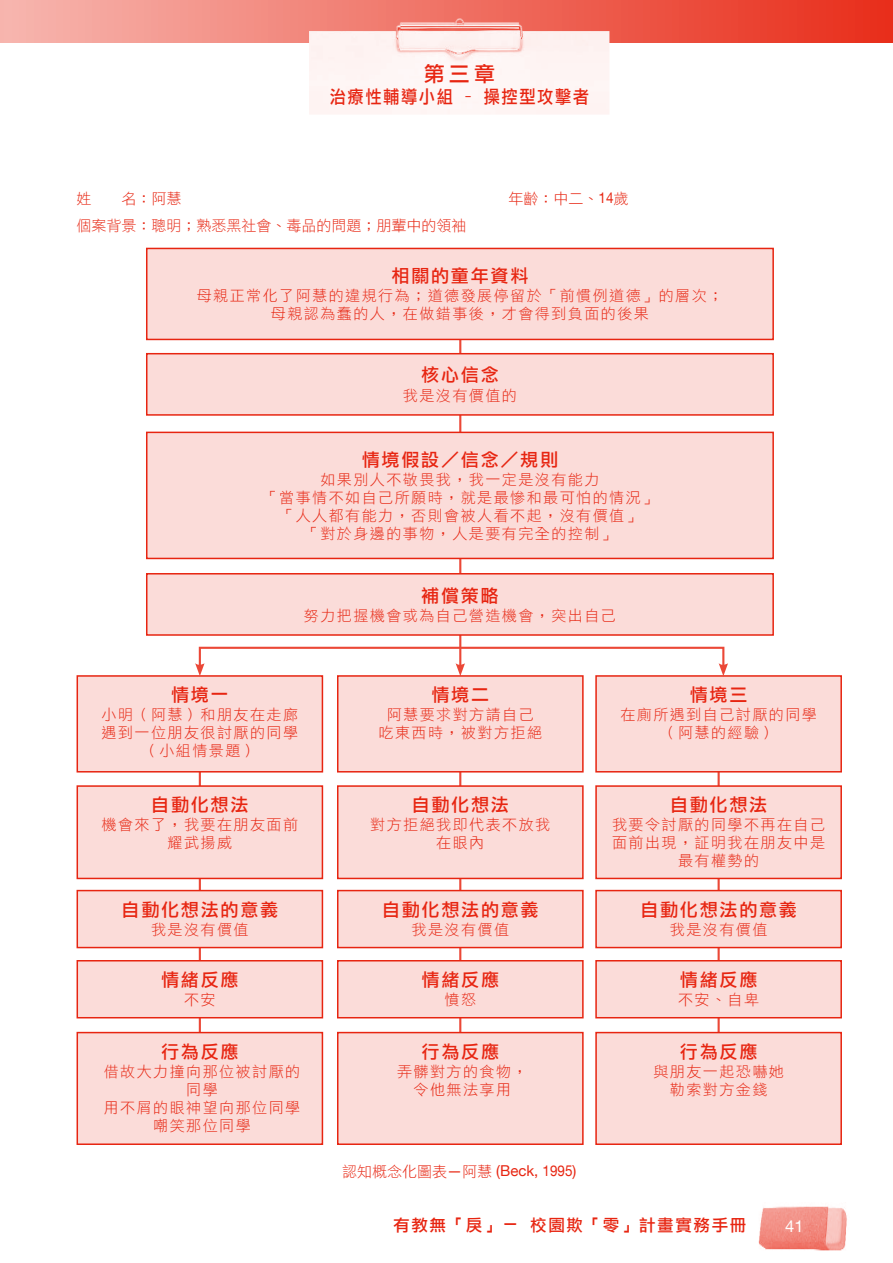
<style>
.page{position:relative;width:893px;height:1263px;background:#fff}
.page>*{position:absolute;margin:0;border:0;box-sizing:border-box;transform-origin:0 0}
.t1{font:21px "DF Li Hei Md WIN BF";color:#e72511}
.t2{font:18px "DF Li Hei Md WIN BF";letter-spacing:.1em;color:#e72511}
.t3{font:18px "DF Li Hei Md WIN BF";letter-spacing:.1em;color:#e72511;scale:.9 1}
.t4{font:16.5px "DF Li Hei Md WIN BF";letter-spacing:.1em;color:#e72511}
.t5{font:16.5px "Helvetica Neue LT";color:#fff}
.t6{font:15px/18px "DF Li Hei Lt WIN BF";letter-spacing:.1em;color:#e72511;text-align:center}
.t7{font:15px "DF Li Hei Lt WIN BF";color:#e72511}
.t8{font:15px "Helvetica Neue LT";color:#e72511}
.s1{font-family:"Helvetica Neue LT"}
.s2{font-family:"DF Li Hei Lt WIN BF"}
</style>
<div class="page">
<div style="left:0;top:0;width:893px;height:43px;background:linear-gradient(to right,#f7b6af,#e82d1a)"></div>
<img style="left:309px;top:6px;width:300px;height:108px">
<img style="left:758px;top:1206px;width:89px;height:45px">
<hr style="left:199px;top:679px;width:2px;height:461px;background:#eb4837">
<hr style="left:459px;top:679px;width:2px;height:461px;background:#eb4837">
<hr style="left:718px;top:679px;width:2px;height:461px;background:#eb4837">
<div style="left:77px;top:676px;width:245px;height:96px;background:#fbdcd9"></div>
<div style="left:77px;top:675px;width:246px;height:97px;border:2px solid #e72511"></div>
<div style="left:77px;top:786px;width:245px;height:92px;background:#fbdcd9"></div>
<div style="left:77px;top:785px;width:246px;height:94px;border:2px solid #e72511"></div>
<div style="left:77px;top:890px;width:245px;height:57px;background:#fbdcd9"></div>
<div style="left:77px;top:890px;width:246px;height:58px;border:2px solid #e72511"></div>
<div style="left:77px;top:1032px;width:245px;height:112px;background:#fbdcd9"></div>
<div style="left:77px;top:1032px;width:246px;height:113px;border:2px solid #e72511"></div>
<div style="left:77px;top:961px;width:245px;height:57px;background:#fbdcd9"></div>
<div style="left:77px;top:960px;width:246px;height:58px;border:2px solid #e72511"></div>
<div style="left:596px;top:676px;width:245px;height:96px;background:#fbdcd9"></div>
<div style="left:595px;top:675px;width:247px;height:97px;border:2px solid #e72511"></div>
<div style="left:596px;top:786px;width:245px;height:92px;background:#fbdcd9"></div>
<div style="left:595px;top:785px;width:247px;height:94px;border:2px solid #e72511"></div>
<div style="left:596px;top:890px;width:245px;height:57px;background:#fbdcd9"></div>
<div style="left:595px;top:890px;width:247px;height:58px;border:2px solid #e72511"></div>
<div style="left:596px;top:1032px;width:245px;height:112px;background:#fbdcd9"></div>
<div style="left:595px;top:1032px;width:247px;height:113px;border:2px solid #e72511"></div>
<div style="left:596px;top:961px;width:245px;height:57px;background:#fbdcd9"></div>
<div style="left:595px;top:960px;width:247px;height:58px;border:2px solid #e72511"></div>
<div style="left:338px;top:786px;width:245px;height:92px;background:#fbdcd9"></div>
<div style="left:337px;top:785px;width:247px;height:94px;border:2px solid #e72511"></div>
<div style="left:338px;top:890px;width:245px;height:57px;background:#fbdcd9"></div>
<div style="left:337px;top:890px;width:247px;height:58px;border:2px solid #e72511"></div>
<div style="left:338px;top:1032px;width:245px;height:112px;background:#fbdcd9"></div>
<div style="left:337px;top:1032px;width:247px;height:113px;border:2px solid #e72511"></div>
<div style="left:338px;top:961px;width:245px;height:57px;background:#fbdcd9"></div>
<div style="left:337px;top:960px;width:247px;height:58px;border:2px solid #e72511"></div>
<hr style="left:459px;top:249px;width:2px;height:418px;background:#eb4837">
<svg style="left:456px;top:663px;width:9px;height:12px"></svg>
<div style="left:147px;top:248px;width:626px;height:91px;background:#fbdcd9"></div>
<div style="left:146px;top:248px;width:628px;height:92px;border:2px solid #e72511"></div>
<div style="left:147px;top:354px;width:626px;height:61px;background:#fbdcd9"></div>
<div style="left:146px;top:353px;width:628px;height:63px;border:2px solid #e72511"></div>
<div style="left:147px;top:432px;width:626px;height:126px;background:#fbdcd9"></div>
<div style="left:146px;top:432px;width:628px;height:127px;border:2px solid #e72511"></div>
<div style="left:147px;top:574px;width:626px;height:61px;background:#fbdcd9"></div>
<div style="left:146px;top:573px;width:628px;height:63px;border:2px solid #e72511"></div>
<div style="left:199px;top:647px;width:525px;height:21px;border:2px solid #eb4837"></div>
<svg style="left:195px;top:663px;width:10px;height:13px"></svg>
<svg style="left:719px;top:663px;width:9px;height:13px"></svg>
<div style="left:338px;top:676px;width:245px;height:96px;background:#fbdcd9"></div>
<div style="left:337px;top:675px;width:247px;height:97px;border:2px solid #e72511"></div>
<p class="t1" style="left:424px;top:63px;width:73px">第三章</p>
<p class="t3" style="left:330px;top:88px;width:290px">治療性輔導小組 - 操控型攻擊者</p>
<p class="t6" style="left:77px;top:190px;width:107px">姓　　名：阿慧</p>
<p class="t6" style="left:509px;top:190px;width:121px">年齡：中二、<span class="s1">14</span>歲</p>
<p class="t7" style="left:77px;top:218px;width:391px">個案背景：聰明；熟悉黑社會、毒品的問題；朋輩中的領袖</p>
<p class="t2" style="left:392px;top:267px;width:138px">相關的童年資料</p>
<p class="t6" style="left:197px;top:287px;width:528px">母親正常化了阿慧的違規行為；道德發展停留於「前慣例道德」的層次；母親認為蠢的人，在做錯事後，才會得到負面的後果</p>
<p class="t2" style="left:421px;top:366px;width:79px">核心信念</p>
<p class="t6" style="left:403px;top:386px;width:115px">我是沒有價值的</p>
<p class="t2" style="left:362px;top:450px;width:198px">情境假設／信念／規則</p>
<p class="t6" style="left:263px;top:470px;width:396px">如果別人不敬畏我，我一定是沒有能力<br>「當事情不如自己所願時，就是最慘和最可怕的情況」「人人都有能力，否則會被人看不起，沒有價值」<br>「對於身邊的事物，人是要有完全的控制」</p>
<p class="t2" style="left:421px;top:586px;width:79px">補償策略</p>
<p class="t6" style="left:304px;top:606px;width:314px">努力把握機會或為自己營造機會，突出自己</p>
<p class="t2" style="left:171px;top:686px;width:59px">情境一</p>
<p class="t6" style="left:102px;top:706px;width:198px">小明（阿慧）和朋友在走廊遇到一位朋友很討厭的同學（小組情景題）</p>
<p class="t2" style="left:151px;top:796px;width:99px">自動化想法</p>
<p class="t6" style="left:102px;top:816px;width:198px">機會來了，我要在朋友面前耀武揚威</p>
<p class="t2" style="left:122px;top:900px;width:158px">自動化想法的意義</p>
<p class="t6" style="left:151px;top:920px;width:99px">我是沒有價值</p>
<p class="t2" style="left:161px;top:970px;width:79px">情緒反應</p>
<p class="t6" style="left:184px;top:991px;width:33px">不安</p>
<p class="t2" style="left:161px;top:1042px;width:79px">行為反應</p>
<p class="t6" style="left:104px;top:1062px;width:198px">借故大力撞向那位被討厭的同學<br>用不屑的眼神望向那位同學嘲笑那位同學</p>
<p class="t2" style="left:431px;top:686px;width:59px">情境二</p>
<p class="t6" style="left:379px;top:706px;width:165px">阿慧要求對方請自己吃東西時，被對方拒絕</p>
<p class="t2" style="left:412px;top:796px;width:99px">自動化想法</p>
<p class="t6" style="left:370px;top:816px;width:181px">對方拒絕我即代表不放我在眼內</p>
<p class="t2" style="left:382px;top:900px;width:158px">自動化想法的意義</p>
<p class="t6" style="left:412px;top:920px;width:99px">我是沒有價值</p>
<p class="t2" style="left:422px;top:970px;width:79px">情緒反應</p>
<p class="t6" style="left:445px;top:991px;width:33px">憤怒</p>
<p class="t2" style="left:422px;top:1042px;width:79px">行為反應</p>
<p class="t6" style="left:397px;top:1062px;width:132px">弄髒對方的食物，令他無法享用</p>
<p class="t8" style="left:342px;top:1161px;width:236px"><span class="s2">認知概念化圖表</span>—<span class="s2">阿慧</span> (Beck, 1 995)</p>
<p class="t2" style="left:690px;top:686px;width:59px">情境三</p>
<p class="t6" style="left:620px;top:706px;width:198px">在廁所遇到自己討厭的同學（阿慧的經驗）</p>
<p class="t2" style="left:670px;top:796px;width:99px">自動化想法</p>
<p class="t6" style="left:612px;top:816px;width:214px">我要令討厭的同學不再在自己面前出現，証明我在朋友中是最有權勢的</p>
<p class="t2" style="left:640px;top:900px;width:158px">自動化想法的意義</p>
<p class="t6" style="left:670px;top:920px;width:99px">我是沒有價值</p>
<p class="t2" style="left:680px;top:970px;width:79px">情緒反應</p>
<p class="t6" style="left:678px;top:991px;width:82px">不安、自卑</p>
<p class="t2" style="left:680px;top:1042px;width:79px">行為反應</p>
<p class="t6" style="left:653px;top:1062px;width:132px">與朋友一起恐嚇她勒索對方金錢</p>
<p class="t4" style="left:393px;top:1217px;width:355px">有教無「戾」－ 校園欺「零」計畫實務手冊</p>
<p class="t5" style="left:785px;top:1216px;width:15px">41</p>
</div>
